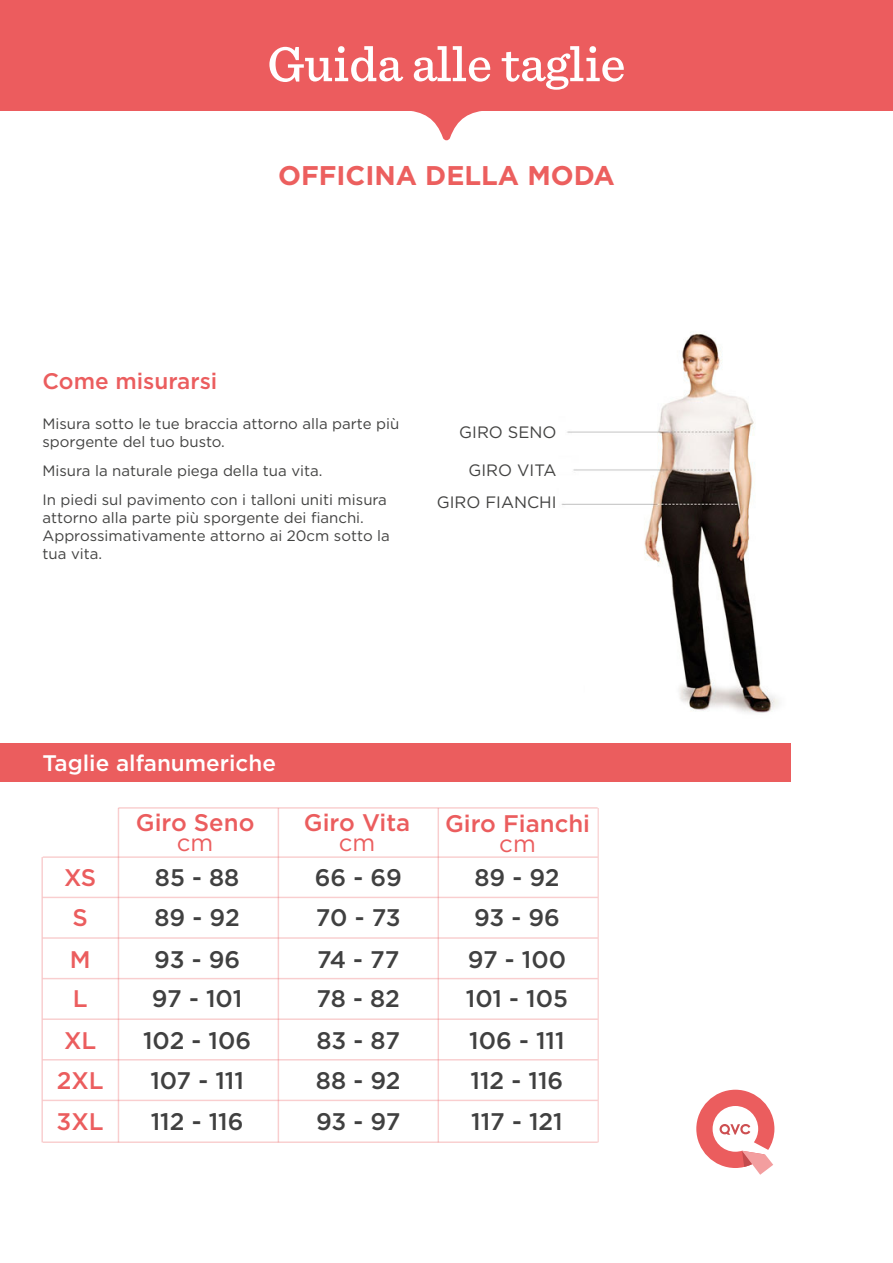
<style>
.page{position:relative;width:893px;height:1263px;background:#fff}
.page>*{position:absolute;margin:0;border:0;box-sizing:border-box;transform-origin:0 0}
.t1{font:500 51px "Sentinel";color:#fff}
.t2{font:700 27px "Gotham";color:#ec5f5e}
.t3{font:500 24px "Gotham";color:#404040}
.t4{font:500 24px/19.6px "Gotham";color:#eb5d5e;text-align:center}
.t5{font:500 22.5px "Gotham";color:#fff}
.t6{font:500 22.5px "Gotham";color:#eb5d5e}
.t7{font:16.5px "Gotham";color:#424241}
.t8{font:15px/18px "Gotham";color:#424241}
.s1{font-weight:400}
</style>
<div class="page">
<svg style="left:412px;top:111px;width:69px;height:29px"></svg>
<div style="left:0;top:0;width:893px;height:111px;background:#ec5c5e"></div>
<svg style="left:696px;top:1090px;width:78px;height:85px"></svg>
<img style="left:561px;top:333px;width:218px;height:380px">
<div style="left:0;top:743px;width:791px;height:38px;background:#eb5d5e"></div>
<hr style="left:43px;top:856px;width:555px;height:2px;background:#eb5d5e">
<hr style="left:118px;top:807px;width:480px;height:2px;background:#eb5d5e">
<hr style="left:43px;top:897px;width:555px;height:1px;background:#eb5d5e">
<hr style="left:43px;top:937px;width:555px;height:2px;background:#eb5d5e">
<hr style="left:43px;top:978px;width:555px;height:1px;background:#eb5d5e">
<hr style="left:43px;top:1018px;width:555px;height:2px;background:#eb5d5e">
<hr style="left:43px;top:1059px;width:555px;height:1px;background:#eb5d5e">
<hr style="left:43px;top:1100px;width:555px;height:1px;background:#eb5d5e">
<hr style="left:43px;top:1141px;width:555px;height:2px;background:#eb5d5e">
<hr style="left:278px;top:808px;width:1px;height:334px;background:#eb5d5e">
<hr style="left:438px;top:808px;width:1px;height:334px;background:#eb5d5e">
<hr style="left:598px;top:808px;width:1px;height:334px;background:#eb5d5e">
<hr style="left:118px;top:808px;width:1px;height:334px;background:#eb5d5e">
<hr style="left:41px;top:857px;width:2px;height:285px;background:#eb5d5e">
<p class="t1" style="left:267px;top:25px;width:360px">Guida alle taglie</p>
<p class="t2" style="left:278px;top:158px;width:338px">OFFICINA DELLA MODA</p>
<p class="t6" style="left:43px;top:367px;width:176px">Come misurarsi</p>
<p class="t8" style="left:43px;top:414px;width:358px">Misura sotto le tue braccia attorno alla parte più sporgente del tuo busto.</p>
<p class="t8" style="left:43px;top:461px;width:282px">Misura la naturale piega della tua vita.</p>
<p class="t8" style="left:43px;top:490px;width:349px">In piedi sul pavimento con i talloni uniti misura attorno alla parte più sporgente dei fianchi.<br>Approssimativamente attorno ai 20cm sotto la tua vita.</p>
<p class="t7" style="left:459px;top:422px;width:99px">GIRO SENO</p>
<p class="t7" style="left:469px;top:460px;width:90px">GIRO VITA</p>
<p class="t7" style="left:437px;top:492px;width:121px">GIRO FIANCHI</p>
<p class="t5" style="left:43px;top:748px;width:235px">Taglie alfanumeriche</p>
<p class="t4" style="left:136px;top:813px;width:120px">Giro Seno <span class="s1">cm</span></p>
<p class="t4" style="left:304px;top:813px;width:108px">Giro Vita <span class="s1">cm</span></p>
<p class="t4" style="left:445px;top:813px;width:147px">Giro Fianchi <span class="s1">cm</span></p>
<p class="t3" style="left:155px;top:862px;width:86px">85 - 88</p>
<p class="t3" style="left:315px;top:862px;width:88px">66 - 69</p>
<p class="t3" style="left:474px;top:862px;width:87px">89 - 92</p>
<p class="t3" style="left:155px;top:902px;width:87px">89 - 92</p>
<p class="t3" style="left:316px;top:902px;width:86px">70 - 73</p>
<p class="t3" style="left:474px;top:902px;width:87px">93 - 96</p>
<p class="t3" style="left:154px;top:944px;width:87px">93 - 96</p>
<p class="t3" style="left:317px;top:944px;width:84px">74 - 77</p>
<p class="t3" style="left:468px;top:944px;width:100px">97 - 100</p>
<p class="t3" style="left:152px;top:983px;width:92px">97 - 101</p>
<p class="t3" style="left:317px;top:983px;width:85px">78 - 82</p>
<p class="t3" style="left:466px;top:983px;width:104px">101 - 105</p>
<p class="t3" style="left:143px;top:1025px;width:110px">102 - 106</p>
<p class="t3" style="left:316px;top:1025px;width:85px">83 - 87</p>
<p class="t3" style="left:469px;top:1025px;width:97px">106 - 111</p>
<p class="t3" style="left:150px;top:1064px;width:95px">107 - 111</p>
<p class="t3" style="left:316px;top:1064px;width:86px">88 - 92</p>
<p class="t3" style="left:471px;top:1064px;width:94px">112 - 116</p>
<p class="t3" style="left:151px;top:1106px;width:94px">112 - 116</p>
<p class="t4" style="left:64px;top:857px;width:34px;line-height:39.8px">XS<br>S</p>
<p class="t4" style="left:70px;top:940px;width:22px;line-height:39.2px;text-align:left">M<br>L</p>
<p class="t4" style="left:57px;top:1020px;width:49px;line-height:40.5px">XL<br>2XL<br>3XL</p>
<p class="t3" style="left:316px;top:1106px;width:86px">93 - 97</p>
<p class="t3" style="left:471px;top:1106px;width:93px">117 - 121</p>
</div>
